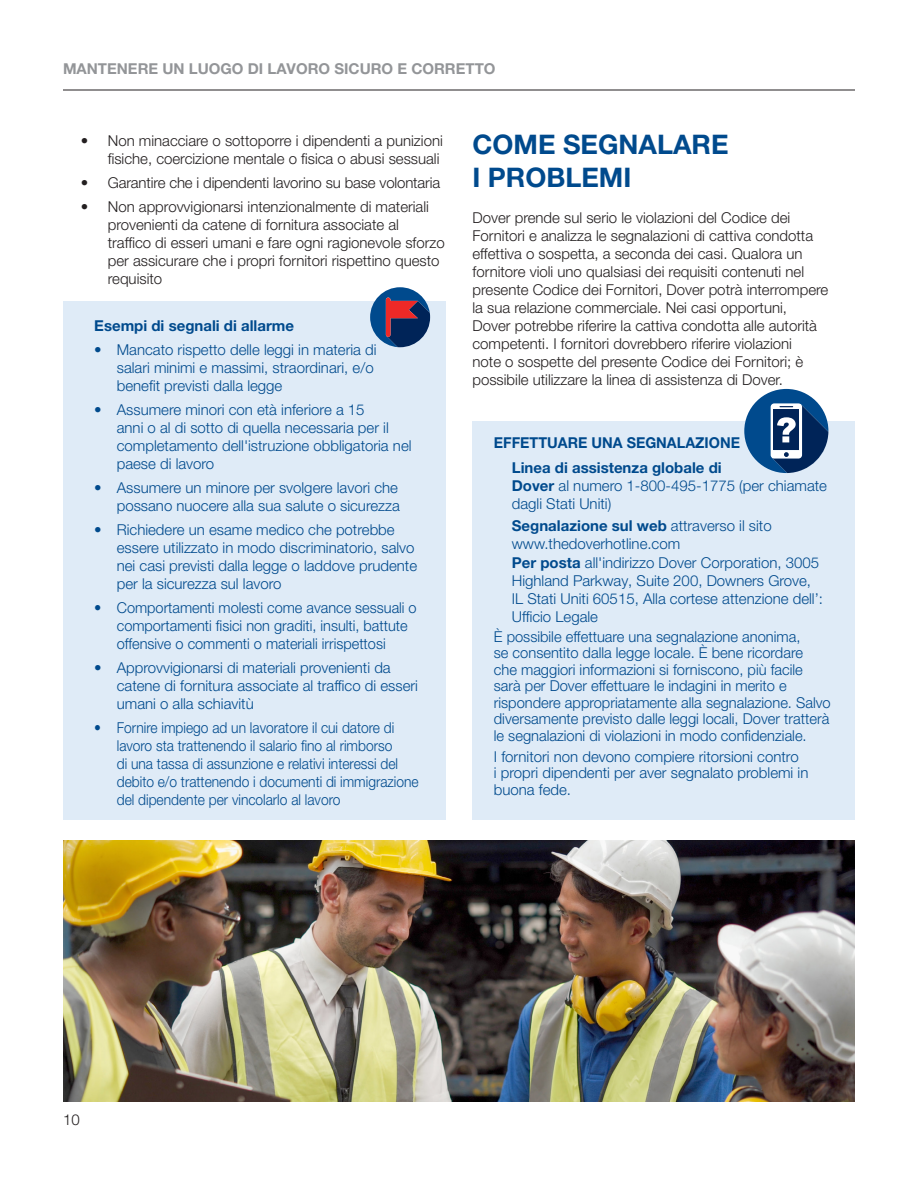
<style>
.page{position:relative;width:918px;height:1188px;background:#fff}
.page>*{position:absolute;margin:0;border:0;box-sizing:border-box;transform-origin:0 0}
.t1{font:700 27px/32.4px "Helvetica Neue LT Pro";color:#004a8d}
.t2{font:300 15px/18px "Helvetica Neue LT Pro";color:#004a8d}
.t3{font:300 15px/18px "Helvetica Neue LT Pro";color:#231f20}
.t4{font:300 15px/18px "Helvetica Neue LT Pro";color:#004a8d;scale:.92 1}
.t5{font:700 15px "Helvetica Neue LT Pro";color:#939598}
.t6{font:700 15px "Helvetica Neue LT Pro";color:#004a8d;scale:.96 1}
.t7{font:700 15px "Helvetica Neue LT Pro";color:#004a8d}
.s1{font-weight:700}
</style>
<div class="page">
<hr style="left:63px;top:90px;width:792px;height:1px;background:#231f20">
<div style="left:472px;top:421px;width:383px;height:399px;background:#dfebf7"></div>
<div style="left:63px;top:302px;width:383px;height:518px;background:#dfebf7"></div>
<svg style="left:744px;top:389px;width:84px;height:84px"></svg>
<svg style="left:370px;top:287px;width:60px;height:60px"></svg>
<img style="left:63px;top:840px;width:792px;height:262px">
<p class="t5" style="left:63px;top:59px;width:434px">MANTENERE UN LUOGO DI LAVORO SICURO E CORRETTO</p>
<p class="t3" style="left:81px;top:131px;width:364px;text-align:right">• Non minacciare o sottoporre i dipendenti a punizioni fisiche, coercizione mentale o fisica o abusi sessuali</p>
<p class="t3" style="left:81px;top:173px;width:361px">• Garantire che i dipendenti lavorino su base volontaria</p>
<p class="t3" style="left:108px;top:197px;width:339px;text-indent:-27px">• Non approvvigionarsi intenzionalmente di materiali provenienti da catene di fornitura associate al traffico di esseri umani e fare ogni ragionevole sforzo per assicurare che i propri fornitori rispettino questo requisito</p>
<p class="t7" style="left:94px;top:316px;width:201px">Esempi di segnali di allarme</p>
<p class="t2" style="left:117px;top:340px;width:261px;text-indent:-22px">• Mancato rispetto delle leggi in materia di salari minimi e massimi, straordinari, e/o benefit previsti dalla legge</p>
<p class="t2" style="left:117px;top:400px;width:296px;text-indent:-22px">• Assumere minori con età inferiore a 15<br>anni o al di sotto di quella necessaria per il completamento dell'istruzione obbligatoria nel paese di lavoro</p>
<p class="t2" style="left:94px;top:478px;width:307px;text-align:right">• Assumere un minore per svolgere lavori che possano nuocere alla sua salute o sicurezza</p>
<p class="t2" style="left:117px;top:520px;width:302px;text-indent:-22px">• Richiedere un esame medico che potrebbe essere utilizzato in modo discriminatorio, salvo nei casi previsti dalla legge o laddove prudente per la sicurezza sul lavoro</p>
<p class="t2" style="left:117px;top:598px;width:301px;text-indent:-22px">• Comportamenti molesti come avance sessuali o comportamenti fisici non graditi, insulti, battute offensive o commenti o materiali irrispettosi</p>
<p class="t2" style="left:117px;top:658px;width:303px;text-indent:-22px">• Approvvigionarsi di materiali provenienti da catene di fornitura associate al traffico di esseri umani o alla schiavitù</p>
<p class="t4" style="left:117px;top:718px;width:330px;text-indent:-22px">• Fornire impiego ad un lavoratore il cui datore di lavoro sta trattenendo il salario fino al rimborso<br>di una tassa di assunzione e relativi interessi del debito e/o trattenendo i documenti di immigrazione del dipendente per vincolarlo al lavoro</p>
<p class="t1" style="left:472px;top:128px;width:258px">COME SEGNALARE<br>I PROBLEMI</p>
<p class="t3" style="left:472px;top:208px;width:357px">Dover prende sul serio le violazioni del Codice dei Fornitori e analizza le segnalazioni di cattiva condotta effettiva o sospetta, a seconda dei casi. Qualora un fornitore violi uno qualsiasi dei requisiti contenuti nel presente Codice dei Fornitori, Dover potrà interrompere la sua relazione commerciale. Nei casi opportuni, Dover potrebbe riferire la cattiva condotta alle autorità competenti. I fornitori dovrebbero riferire violazioni<br>note o sospette del presente Codice dei Fornitori; è possibile utilizzare la linea di assistenza di Dover.</p>
<p class="t6" style="left:494px;top:433px;width:258px">EFFETTUARE UNA SEGNALAZIONE</p>
<p class="t2" style="left:512px;top:459px;width:317px"><span class="s1">Linea di assistenza globale di<br>Dover</span> al numero 1-800-495-1775 (per chiamate dagli Stati Uniti)</p>
<p class="t2" style="left:512px;top:516px;width:261px"><span class="s1">Segnalazione sul web</span> attraverso il sito www.thedoverhotline.com</p>
<p class="t2" style="left:512px;top:554px;width:313px"><span class="s1">Per posta</span> all'indirizzo Dover Corporation, 3005<br>Highland Parkway, Suite 200, Downers Grove, IL Stati Uniti 60515, Alla cortese attenzione dell’:<br>Ufficio Legale</p>
<p class="t2" style="left:494px;top:628px;width:338px;line-height:16.5px">È possibile effettuare una segnalazione anonima,<br>se consentito dalla legge locale. È bene ricordare<br>che maggiori informazioni si forniscono, più facile sarà per Dover effettuare le indagini in merito e rispondere appropriatamente alla segnalazione. Salvo diversamente previsto dalle leggi locali, Dover tratterà le segnalazioni di violazioni in modo confidenziale.</p>
<p class="t2" style="left:494px;top:748px;width:316px;line-height:16.5px">I fornitori non devono compiere ritorsioni contro<br>i propri dipendenti per aver segnalato problemi in buona fede.</p>
<p class="t3" style="left:63px;top:1110px;width:18px">10</p>
</div>
